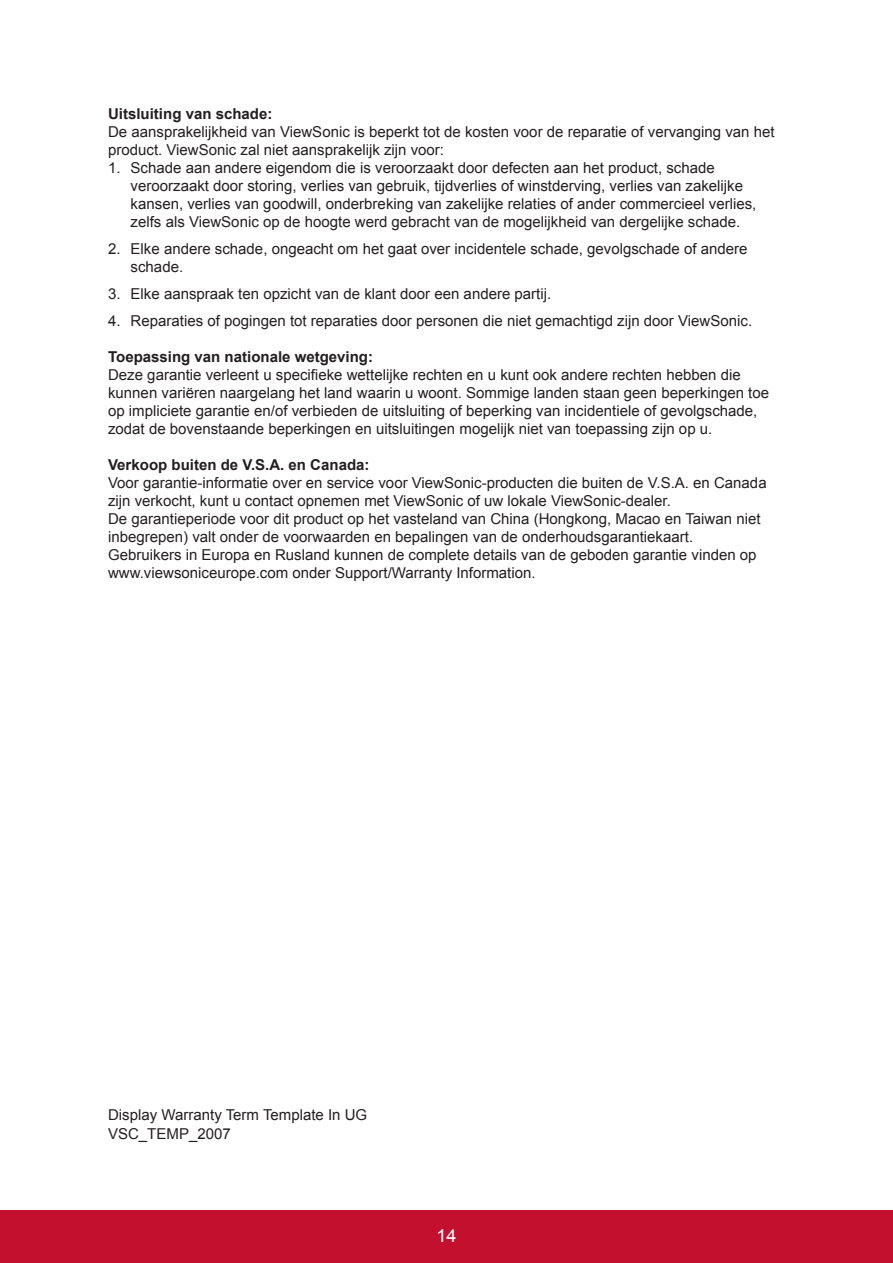
<style>
.page{position:relative;width:893px;height:1263px;background:#fff}
.page>*{position:absolute;margin:0;border:0;box-sizing:border-box;transform-origin:0 0}
.t1{font:18px "Arial";color:#fff}
.t2{font:15px/18px "Arial";color:#231f20}
.t3{font:700 15px "Arial";color:#231f20}
</style>
<div class="page">
<div style="left:0;top:1210px;width:892px;height:53px;background:#c3102f"></div>
<p class="t3" style="left:108px;top:104px;width:166px">Uitsluiting van schade:</p>
<p class="t2" style="left:108px;top:123px;width:667px">De aansprakelijkheid van ViewSonic is beperkt tot de kosten voor de reparatie of vervanging van het product. ViewSonic zal niet aansprakelijk zijn voor:</p>
<p class="t2" style="left:130px;top:159px;width:627px;text-indent:-22px">1. Schade aan andere eigendom die is veroorzaakt door defecten aan het product, schade veroorzaakt door storing, verlies van gebruik, tijdverlies of winstderving, verlies van zakelijke kansen, verlies van goodwill, onderbreking van zakelijke relaties of ander commercieel verlies, zelfs als ViewSonic op de hoogte werd gebracht van de mogelijkheid van dergelijke schade.</p>
<p class="t2" style="left:130px;top:240px;width:618px;text-indent:-22px">2. Elke andere schade, ongeacht om het gaat over incidentele schade, gevolgschade of andere schade.</p>
<p class="t2" style="left:108px;top:285px;width:444px">3. Elke aanspraak ten opzicht van de klant door een andere partij.</p>
<p class="t2" style="left:108px;top:312px;width:645px">4. Reparaties of pogingen tot reparaties door personen die niet gemachtigd zijn door ViewSonic.</p>
<p class="t3" style="left:108px;top:347px;width:266px">Toepassing van nationale wetgeving:</p>
<p class="t2" style="left:108px;top:366px;width:662px">Deze garantie verleent u specifieke wettelijke rechten en u kunt ook andere rechten hebben die kunnen variëren naargelang het land waarin u woont. Sommige landen staan geen beperkingen toe op impliciete garantie en/of verbieden de uitsluiting of beperking van incidentiele of gevolgschade, zodat de bovenstaande beperkingen en uitsluitingen mogelijk niet van toepassing zijn op u.</p>
<p class="t3" style="left:108px;top:455px;width:263px">Verkoop buiten de V.S.A. en Canada:</p>
<p class="t2" style="left:108px;top:474px;width:659px">Voor garantie-informatie over en service voor ViewSonic-producten die buiten de V.S.A. en Canada zijn verkocht, kunt u contact opnemen met ViewSonic of uw lokale ViewSonic-dealer.<br>De garantieperiode voor dit product op het vasteland van China (Hongkong, Macao en Taiwan niet inbegrepen) valt onder de voorwaarden en bepalingen van de onderhoudsgarantiekaart.<br>Gebruikers in Europa en Rusland kunnen de complete details van de geboden garantie vinden op www.viewsoniceurope.com onder Support/Warranty Information.</p>
<p class="t2" style="left:108px;top:1105px;width:260px;line-height:19.5px">Display Warranty Term Template In UG<br>VSC_TEMP_2007</p>
<p class="t1" style="left:436px;top:1223px;width:22px">14</p>
</div>
